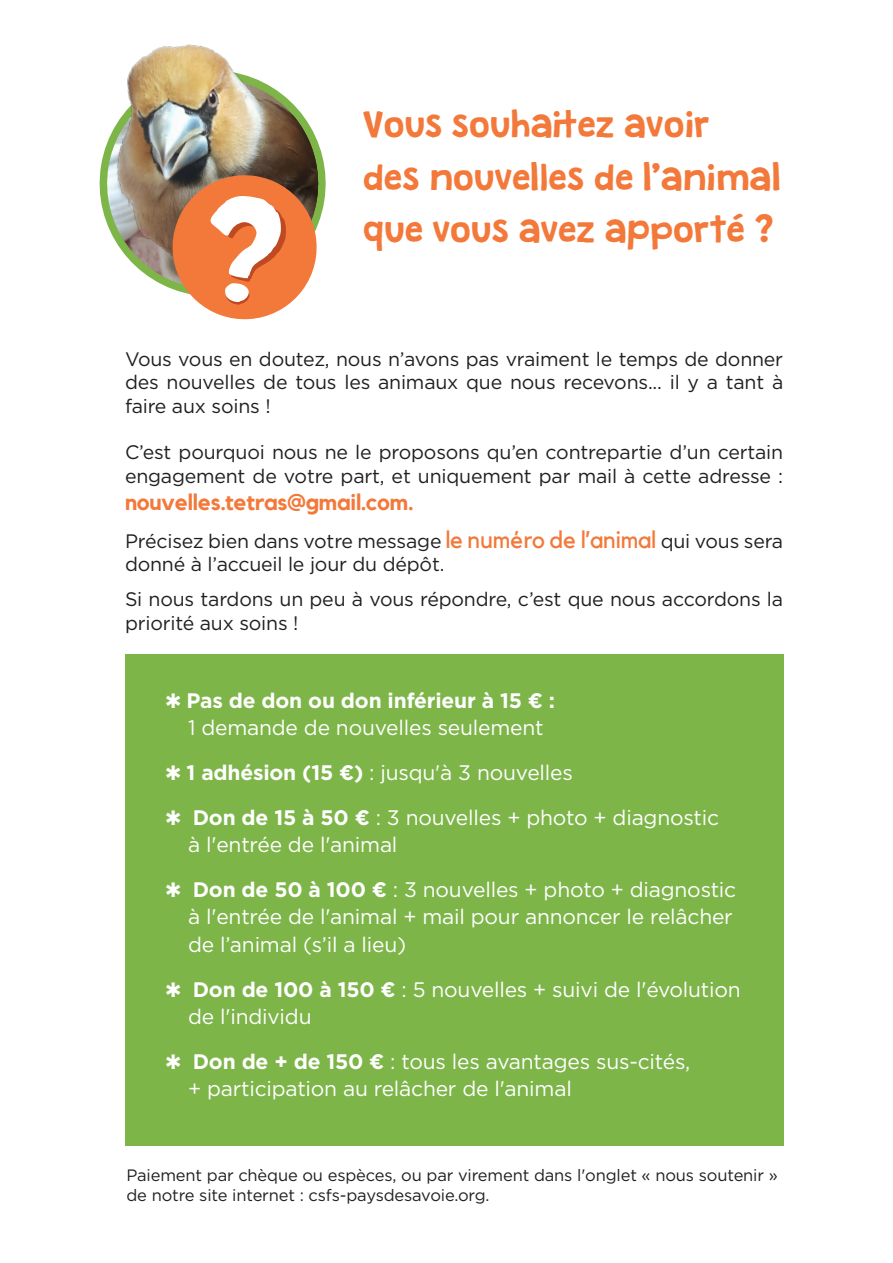
<style>
.page{position:relative;width:893px;height:1263px;background:#fff}
.page>*{position:absolute;margin:0;border:0;box-sizing:border-box;transform-origin:0 0}
.t1{font:31.5px/52.5px "Granstander Clean";letter-spacing:-.01em;color:#f3793b}
.t2{font:700 22.5px "Kollektif";letter-spacing:-.01em;color:#f3793b}
.t3{font:21px/45px "Gotham";letter-spacing:-.01em;color:#fff}
.t4{font:700 21px "Gotham";letter-spacing:-.01em;color:#fff}
.t5{font:19.5px/23.4px "Gotham";letter-spacing:-.01em;color:#231f20}
.t6{font:16.5px/19.8px "Gotham";letter-spacing:-.01em;color:#231f20}
.s1{font-family:"Kollektif";font-size:24px;color:#f3793b}
.s2{font-weight:700}
</style>
<div class="page">
<img style="left:99px;top:44px;width:223px;height:244px">
<svg style="left:168px;top:170px;width:153px;height:150px"></svg>
<div style="left:125px;top:654px;width:658px;height:491px;background:#7db549"></div>
<h1 class="t1" style="left:363px;top:100px;width:420px">Vous souhaitez avoir<br>des nouvelles de l’animal que vous avez apporté ?</h1>
<p class="t5" style="left:125px;top:347px;width:660px;text-align:justify">Vous vous en doutez, nous n’avons pas vraiment le temps de donner des nouvelles de tous les animaux que nous recevons... il y a tant à faire aux soins !</p>
<p class="t5" style="left:125px;top:440px;width:660px">C’est pourquoi nous ne le proposons qu’en contrepartie d’un certain engagement de votre part, et uniquement par mail à cette adresse :</p>
<p class="t2" style="left:125px;top:489px;width:290px">nouvelles.tetras@gmail.com.</p>
<p class="t5" style="left:125px;top:529px;width:660px">Précisez bien dans votre message <span class="s1">le numéro de l’animal</span> qui vous sera donné à l’accueil le jour du dépôt.</p>
<p class="t5" style="left:125px;top:587px;width:660px">Si nous tardons un peu à vous répondre, c’est que nous accordons la priorité aux soins !</p>
<p class="t4" style="left:187px;top:687px;width:370px">Pas de don ou don inférieur à 15 € :</p>
<p class="t3" style="left:187px;top:705px;width:534px">1 demande de nouvelles seulement<br><span class="s2">1 adhésion (15 €)</span> : jusqu'à 3 nouvelles<br><span class="s2">Don de 15 à 50 €</span> : 3 nouvelles + photo + diagnostic</p>
<p class="t3" style="left:188px;top:822px;width:550px">à l'entrée de l'animal<br><span class="s2">Don de 50 à 100 €</span> : 3 nouvelles + photo + diagnostic</p>
<p class="t3" style="left:188px;top:903px;width:546px;line-height:27px">à l'entrée de l'animal + mail pour annoncer le relâcher de l’animal (s’il a lieu)</p>
<p class="t3" style="left:188px;top:975px;width:554px;line-height:27px"><span class="s2">Don de 100 à 150 €</span> : 5 nouvelles + suivi de l'évolution de l'individu</p>
<p class="t3" style="left:188px;top:1047px;width:504px;line-height:27px"><span class="s2">Don de + de 150 €</span> : tous les avantages sus-cités, + participation au relâcher de l'animal</p>
<p class="t6" style="left:126px;top:1165px;width:653px">Paiement par chèque ou espèces, ou par virement dans l'onglet « nous soutenir » de notre site internet : csfs-paysdesavoie.org.</p>
</div>
